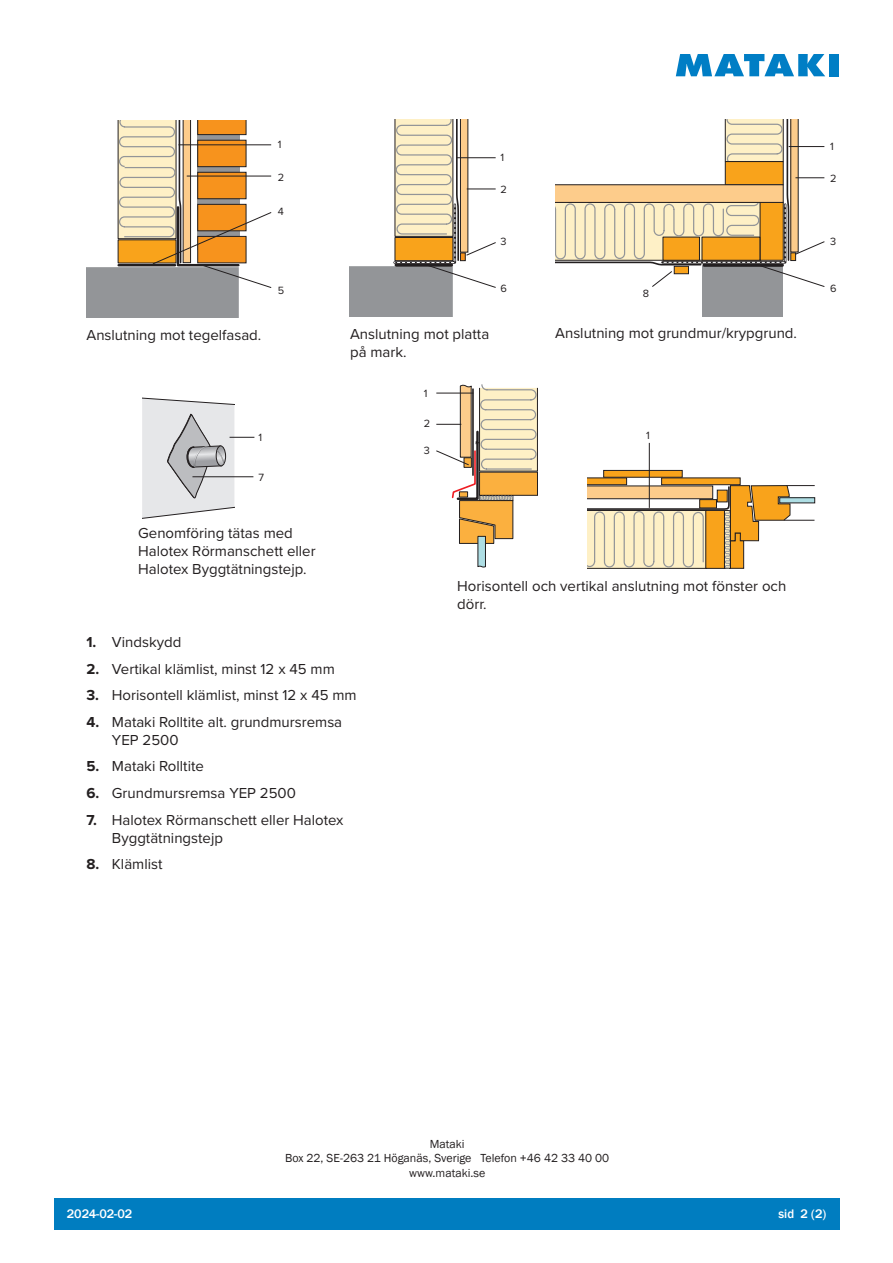
<style>
.page{position:relative;width:893px;height:1263px;background:#fff}
.page>*{position:absolute;margin:0;border:0;box-sizing:border-box;transform-origin:0 0}
.t1{font:15px/18px "Proxima Nova";color:#231f20}
.t2{font:500 12.75px "Franklin Gothic";color:#fff}
.t3{font:12px/14.4px "Franklin Gothic";color:#231f20;text-align:center}
.t4{font:10.95px "Proxima Nova";color:#231f20}
.s1{font-weight:700}
</style>
<div class="page">
<div style="left:54px;top:1198px;width:785px;height:32px;background:#007dc0"></div>
<svg style="left:676px;top:54px;width:149px;height:22px"></svg>
<div style="left:829px;top:54px;width:10px;height:22px;background:#007ec5"></div>
<svg style="left:350px;top:119px;width:146px;height:197px"></svg>
<svg style="left:86px;top:120px;width:186px;height:197px"></svg>
<div style="left:703px;top:266px;width:80px;height:50px;background:#939598"></div>
<svg style="left:555px;top:119px;width:270px;height:168px"></svg>
<div style="left:479px;top:472px;width:59px;height:23px;background:#231f20"></div>
<svg style="left:436px;top:384px;width:101px;height:184px"></svg>
<div style="left:603px;top:470px;width:79px;height:7px;background:#f9a31b;border:1px solid #231f20"></div>
<svg style="left:588px;top:478px;width:227px;height:91px"></svg>
<hr style="left:649px;top:443px;width:1px;height:65px;background:#231f20">
<svg style="left:142px;top:397px;width:112px;height:122px"></svg>
<hr style="left:192px;top:476px;width:61px;height:1px;background:#231f20">
<p class="t4" style="left:278px;top:136px;width:5px">1</p>
<p class="t4" style="left:278px;top:169px;width:8px">2</p>
<p class="t4" style="left:278px;top:203px;width:8px">4</p>
<p class="t1" style="left:86px;top:325px;width:176px">Anslutning mot tegelfasad.</p>
<p class="t4" style="left:278px;top:283px;width:8px">5</p>
<p class="t4" style="left:258px;top:429px;width:5px">1</p>
<p class="t4" style="left:258px;top:469px;width:7px">7</p>
<p class="t1" style="left:138px;top:523px;width:179px">Genomföring tätas med<br>Halotex Rörmanschett eller<br>Halotex Byggtätningstejp.</p>
<p class="t4" style="left:501px;top:150px;width:5px">1</p>
<p class="t4" style="left:501px;top:182px;width:8px">2</p>
<p class="t4" style="left:501px;top:233px;width:8px">3</p>
<p class="t4" style="left:501px;top:280px;width:8px">6</p>
<p class="t1" style="left:350px;top:324px;width:141px">Anslutning mot platta på mark.</p>
<p class="t4" style="left:424px;top:385px;width:5px">1</p>
<p class="t4" style="left:424px;top:415px;width:8px">2</p>
<p class="t4" style="left:424px;top:442px;width:8px">3</p>
<p class="t4" style="left:643px;top:285px;width:8px">8</p>
<p class="t1" style="left:555px;top:324px;width:243px">Anslutning mot grundmur/krypgrund.</p>
<p class="t4" style="left:646px;top:427px;width:5px">1</p>
<p class="t1" style="left:457px;top:576px;width:331px">Horisontell och vertikal anslutning mot fönster och dörr.</p>
<p class="t1" style="left:86px;top:633px;width:96px"><span class="s1">1.</span> Vindskydd</p>
<p class="t1" style="left:86px;top:659px;width:250px"><span class="s1">2.</span> Vertikal klämlist, minst 12 x 45 mm</p>
<p class="t1" style="left:86px;top:686px;width:272px"><span class="s1">3.</span> Horisontell klämlist, minst 12 x 45 mm</p>
<p class="t1" style="left:112px;top:712px;width:232px;text-indent:-26px"><span class="s1">4.</span> Mataki Rolltite alt. grundmursremsa<br>YEP 2500</p>
<p class="t1" style="left:86px;top:757px;width:119px"><span class="s1">5.</span> Mataki Rolltite</p>
<p class="t1" style="left:86px;top:783px;width:211px"><span class="s1">6.</span> Grundmursremsa YEP 2500</p>
<p class="t1" style="left:112px;top:810px;width:233px;text-indent:-26px"><span class="s1">7.</span> Halotex Rörmanschett eller Halotex<br>Byggtätningstejp</p>
<p class="t1" style="left:86px;top:854px;width:78px"><span class="s1">8.</span> Klämlist</p>
<p class="t4" style="left:830px;top:138px;width:5px">1</p>
<p class="t4" style="left:830px;top:170px;width:8px">2</p>
<p class="t4" style="left:830px;top:233px;width:8px">3</p>
<p class="t4" style="left:830px;top:280px;width:8px">6</p>
<p class="t3" style="left:285px;top:1137px;width:326px">Mataki<br>Box 22, SE-263 21 Höganäs, Sverige Telefon +46 42 33 40 00 www.mataki.se</p>
<p class="t2" style="left:67px;top:1206px;width:67px">2024-02-02</p>
<p class="t2" style="left:778px;top:1206px;width:49px">sid 2 (2)</p>
</div>
